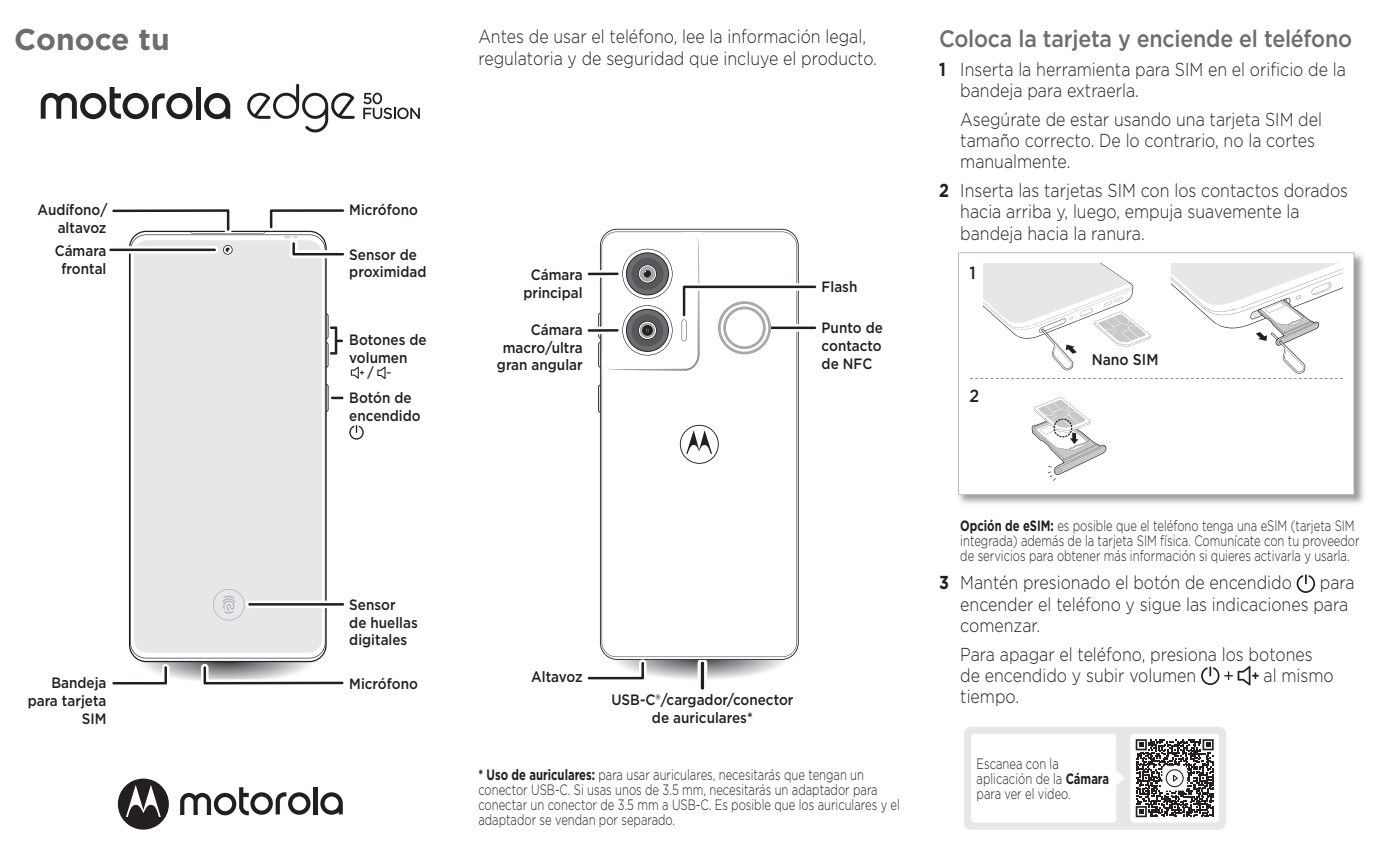
<style>
.page{position:relative;width:1382px;height:858px;background:#fff}
.page>*{position:absolute;margin:0;border:0;box-sizing:border-box;transform-origin:0 0}
.t1{font:700 30px "Gotham";color:#6c6d70}
.t2{font:500 23.75px "Gotham";letter-spacing:-.01em;color:#6c6d70;scale:.9 1}
.t3{font:300 18.75px/21.2px "Gotham";color:#231f20;scale:.85 1}
.t4{font:500 17.5px "Gotham";color:#231f20;scale:.9 1}
.t5{font:500 15.5px "Gotham";color:#231f20;scale:.9 1}
.t6{font:300 15px/15px "Gotham";color:#231f20;scale:.75 1}
.t7{font:500 15px/17.8px "Gotham";color:#231f20;scale:.9 1}
.t8{font:500 13.5px "Gotham";color:#231f20;scale:.9 1}
.s1{font-weight:700}
</style>
<div class="page">
<svg style="left:320px;top:792px;width:23px;height:22px"></svg>
<div style="left:313px;top:786px;width:5px;height:28px;background:#231f20"></div>
<svg style="left:180px;top:787px;width:130px;height:28px"></svg>
<svg style="left:118px;top:778px;width:51px;height:51px"></svg>
<svg style="left:204px;top:93px;width:26px;height:26px"></svg>
<div style="left:196px;top:87px;width:5px;height:32px;background:#231f20"></div>
<svg style="left:41px;top:87px;width:152px;height:32px"></svg>
<svg style="left:247px;top:84px;width:108px;height:49px"></svg>
<svg style="left:363px;top:93px;width:57px;height:26px"></svg>
<img style="left:142px;top:662px;width:170px;height:19px">
<svg style="left:129px;top:258px;width:198px;height:404px;background:#777475"></svg>
<svg style="left:130px;top:258px;width:195px;height:400px"></svg>
<div style="left:134px;top:240px;width:188px;height:412px;background:#e6e7e9;border-radius:13px"></div>
<svg style="left:213px;top:589px;width:32px;height:31px"></svg>
<svg style="left:323px;top:384px;width:20px;height:28px"></svg>
<hr style="left:109px;top:248px;width:107px;height:3px;background:#231f20">
<svg style="left:112px;top:663px;width:57px;height:22px"></svg>
<svg style="left:246px;top:600px;width:100px;height:8px"></svg>
<hr style="left:248px;top:603px;width:96px;height:2px;background:#231f20">
<svg style="left:323px;top:313px;width:20px;height:54px"></svg>
<svg style="left:349px;top:425px;width:15px;height:14px"></svg>
<svg style="left:351px;top:366px;width:13px;height:12px"></svg>
<svg style="left:377px;top:366px;width:14px;height:13px"></svg>
<svg style="left:201px;top:663px;width:143px;height:22px"></svg>
<svg style="left:110px;top:209px;width:235px;height:49px"></svg>
<svg style="left:1297px;top:574px;width:18px;height:19px"></svg>
<svg style="left:1201px;top:666px;width:58px;height:19px"></svg>
<img style="left:958px;top:252px;width:406px;height:252px">
<svg style="left:958px;top:252px;width:396px;height:242px"></svg>
<svg style="left:970px;top:264px;width:373px;height:115px"></svg>
<svg style="left:1032px;top:397px;width:75px;height:84px"></svg>
<div style="left:964px;top:726px;width:262px;height:103px;background:#e6e7e9;border-radius:7px"></div>
<div style="left:1130px;top:733px;width:89px;height:89px;background:#fff;border-radius:4px"></div>
<div style="left:971px;top:733px;width:145px;height:89px;background:#fff;border-radius:4px"></div>
<svg style="left:1116px;top:771px;width:8px;height:14px"></svg>
<svg style="left:1136px;top:739px;width:78px;height:78px"></svg>
<img style="left:646px;top:659px;width:141px;height:20px">
<svg style="left:598px;top:384px;width:2px;height:29px"></svg>
<svg style="left:698px;top:659px;width:9px;height:31px"></svg>
<svg style="left:600px;top:229px;width:199px;height:430px"></svg>
<svg style="left:602px;top:231px;width:195px;height:426px"></svg>
<svg style="left:680px;top:425px;width:39px;height:39px"></svg>
<svg style="left:587px;top:659px;width:59px;height:21px"></svg>
<svg style="left:598px;top:233px;width:219px;height:139px"></svg>
<div style="left:585px;top:326px;width:36px;height:8px;background:#fff;border-radius:4px"></div>
<hr style="left:588px;top:329px;width:31px;height:3px;background:#231f20">
<svg style="left:585px;top:270px;width:36px;height:8px"></svg>
<hr style="left:588px;top:272px;width:31px;height:3px;background:#231f20">
<h1 class="t1" style="left:14px;top:20px;width:157px">Conoce tu</h1>
<p class="t7" style="left:37px;top:201px;width:79px;text-align:right">Audífono/ altavoz</p>
<p class="t7" style="left:349px;top:201px;width:78px">Micrófono</p>
<p class="t7" style="left:55px;top:241px;width:59px;text-align:center">Cámara frontal</p>
<p class="t7" style="left:28px;top:674px;width:89px;text-align:right">Bandeja para tarjeta<br>SIM</p>
<p class="t7" style="left:349px;top:245px;width:87px">Sensor de proximidad</p>
<p class="t7" style="left:349px;top:330px;width:87px">Botones de volumen</p>
<p class="t8" style="left:368px;top:363px;width:9px">/</p>
<p class="t7" style="left:349px;top:388px;width:81px">Botón de encendido</p>
<p class="t7" style="left:349px;top:595px;width:78px">Sensor<br>de huellas digitales</p>
<p class="t7" style="left:349px;top:674px;width:78px">Micrófono</p>
<p class="t3" style="left:478px;top:26px;width:470px">Antes de usar el teléfono, lee la información legal, regulatoria y de seguridad que incluye el producto.</p>
<p class="t7" style="left:523px;top:265px;width:67px;text-align:center">Cámara principal</p>
<p class="t7" style="left:497px;top:320px;width:97px;text-align:right">Cámara macro/ultra gran angular</p>
<p class="t7" style="left:822px;top:277px;width:41px">Flash</p>
<p class="t7" style="left:822px;top:319px;width:70px;text-align:justify">Punto de contacto de NFC</p>
<p class="t2" style="left:939px;top:23px;width:460px">Coloca la tarjeta y enciende el teléfono</p>
<p class="t3" style="left:960px;top:58px;width:455px;text-indent:-21px"><span class="s1">1</span> Inserta la herramienta para SIM en el orificio de la bandeja para extraerla.</p>
<p class="t3" style="left:960px;top:108px;width:427px">Asegúrate de estar usando una tarjeta SIM del tamaño correcto. De lo contrario, no la cortes manualmente.</p>
<p class="t3" style="left:960px;top:179px;width:458px;text-indent:-21px"><span class="s1">2</span> Inserta las tarjetas SIM con los contactos dorados hacia arriba y, luego, empuja suavemente la bandeja hacia la ranura.</p>
<p class="t4" style="left:969px;top:261px;width:8px">1</p>
<p class="t4" style="left:969px;top:384px;width:12px">2</p>
<p class="t5" style="left:1092px;top:349px;width:76px">Nano SIM</p>
<p class="t7" style="left:531px;top:668px;width:59px">Altavoz</p>
<p class="t7" style="left:611px;top:690px;width:204px;text-align:center">USB-C®/cargador/conector de auriculares*</p>
<p class="t6" style="left:478px;top:766px;width:564px"><span class="s1">* Uso de auriculares:</span> para usar auriculares, necesitarás que tengan un conector USB-C. Si usas unos de 3.5 mm, necesitarás un adaptador para conectar un conector de 3.5 mm a USB-C. Es posible que los auriculares y el adaptador se vendan por separado.</p>
<p class="t6" style="left:960px;top:517px;width:534px"><span class="s1">Opción de eSIM:</span> es posible que el teléfono tenga una eSIM (tarjeta SIM integrada) además de la tarjeta SIM física. Comunícate con tu proveedor de servicios para obtener más información si quieres activarla y usarla.</p>
<p class="t3" style="left:939px;top:571px;width:417px"><span class="s1">3</span> Mantén presionado el botón de encendido</p>
<p class="t3" style="left:960px;top:571px;width:465px;text-indent:360px">para encender el teléfono y sigue las indicaciones para comenzar.</p>
<p class="t3" style="left:960px;top:642px;width:416px">Para apagar el teléfono, presiona los botones de encendido y subir volumen</p>
<p class="t3" style="left:1264px;top:664px;width:84px">al mismo</p>
<p class="t3" style="left:960px;top:685px;width:71px">tiempo.</p>
<p class="t6" style="left:977px;top:756px;width:178px">Escanea con la aplicación de la <span class="s1">Cámara </span>para ver el video.</p>
</div>
